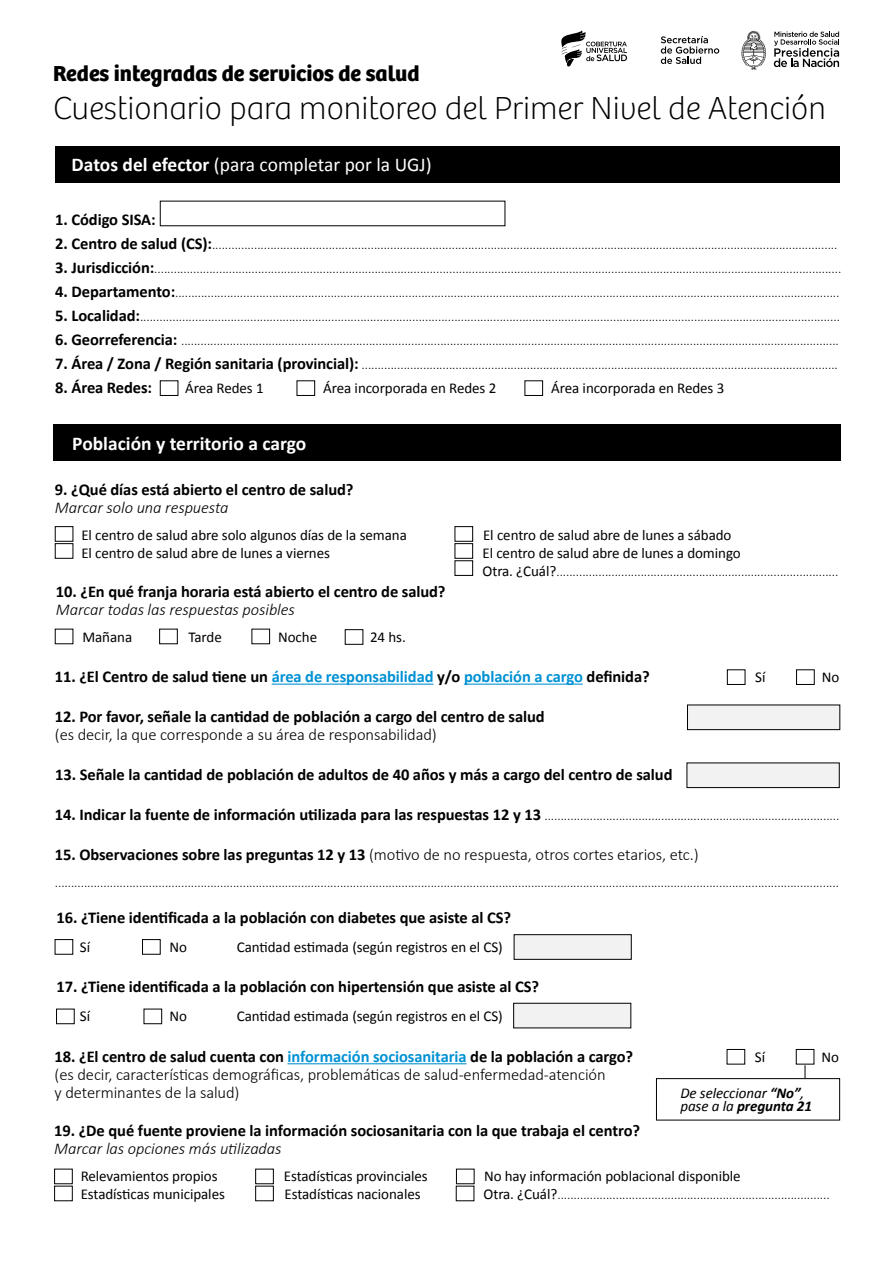
<style>
.page{position:relative;width:893px;height:1263px;background:#fff}
.page>*{position:absolute;margin:0;border:0;box-sizing:border-box;transform-origin:0 0}
.t1{font:100 33px "Bree";color:#000}
.t2{font:700 22.5px "Bree";color:#000}
.t3{font:19.5px "Calibri";color:#fff}
.t4{font:700 19.5px "Calibri";color:#fff}
.t5{font:700 16.5px "Calibri";letter-spacing:-.005em;color:#000}
.t6{font:300 16.5px/18px "Calibri";letter-spacing:-.005em;color:#010202}
.t7{font:italic 300 16.5px "Calibri";letter-spacing:-.005em;color:#000}
.t8{font:300 16.5px "Calibri";letter-spacing:-.005em;color:#000}
.t9{font:15px "Calibri";letter-spacing:-.005em;color:#000}
.t10{font:15px "Calibri";letter-spacing:-.005em;color:#010202}
.t11{font:italic 15px/13.5px "Calibri";letter-spacing:-.005em;color:#000}
.t12{font:300 13.5px "Calibri";color:#000}
.t13{font:300 13.5px "Calibri";color:#010202}
.s1{font-weight:700}
.s2{font-weight:700;font-size:16.5px}
.s3{font-weight:400;font-size:15px}
.s4{color:#0091d3}
.s5{font-weight:700;font-size:16.5px;color:#000}
.s6{font-weight:700;color:#000}
.s7{font-weight:700;color:#0091d3}
</style>
<div class="page">
<hr style="left:288px;top:1063px;width:179px;height:1px;background:#0091d3">
<div style="left:160px;top:381px;width:18px;height:15px;border:1px solid #000"></div>
<div style="left:297px;top:381px;width:18px;height:15px;border:1px solid #000"></div>
<div style="left:525px;top:381px;width:18px;height:15px;border:1px solid #000"></div>
<div style="left:255px;top:1186px;width:19px;height:15px;border:1px solid #000"></div>
<div style="left:255px;top:1169px;width:19px;height:15px;border:1px solid #000"></div>
<div style="left:54px;top:1186px;width:18px;height:15px;border:1px solid #000"></div>
<div style="left:455px;top:526px;width:18px;height:15px;border:1px solid #000"></div>
<div style="left:455px;top:543px;width:18px;height:15px;border:1px solid #000"></div>
<div style="left:55px;top:526px;width:18px;height:15px;border:1px solid #000"></div>
<div style="left:55px;top:543px;width:18px;height:15px;border:1px solid #000"></div>
<hr style="left:272px;top:684px;width:161px;height:1px;background:#0091d3">
<hr style="left:464px;top:684px;width:119px;height:1px;background:#0091d3">
<div style="left:687px;top:705px;width:153px;height:25px;background:#f2f2f2"></div>
<div style="left:687px;top:705px;width:153px;height:25px;border:1px solid #000"></div>
<div style="left:55px;top:146px;width:785px;height:37px;background:#000"></div>
<div style="left:53px;top:424px;width:787px;height:37px;background:#000"></div>
<svg style="left:805px;top:1065px;width:1px;height:13px"></svg>
<div style="left:656px;top:1078px;width:184px;height:42px;border:1px solid #000"></div>
<div style="left:159px;top:629px;width:19px;height:15px;border:1px solid #000"></div>
<div style="left:345px;top:629px;width:18px;height:15px;border:1px solid #000"></div>
<div style="left:727px;top:670px;width:18px;height:15px;border:1px solid #000"></div>
<div style="left:796px;top:670px;width:18px;height:15px;border:1px solid #000"></div>
<div style="left:687px;top:763px;width:152px;height:24px;background:#f2f2f2"></div>
<div style="left:687px;top:763px;width:152px;height:25px;border:1px solid #000"></div>
<div style="left:142px;top:939px;width:18px;height:15px;border:1px solid #000"></div>
<div style="left:55px;top:939px;width:18px;height:15px;border:1px solid #000"></div>
<div style="left:144px;top:1009px;width:18px;height:15px;border:1px solid #000"></div>
<div style="left:56px;top:1009px;width:18px;height:15px;border:1px solid #000"></div>
<div style="left:727px;top:1049px;width:18px;height:15px;border:1px solid #000"></div>
<div style="left:796px;top:1049px;width:18px;height:15px;border:1px solid #000"></div>
<div style="left:455px;top:560px;width:18px;height:16px;border:1px solid #000"></div>
<div style="left:514px;top:935px;width:117px;height:24px;background:#f2f2f2"></div>
<div style="left:514px;top:934px;width:117px;height:25px;border:1px solid #000"></div>
<div style="left:514px;top:1003px;width:117px;height:25px;background:#f2f2f2"></div>
<div style="left:513px;top:1003px;width:118px;height:25px;border:1px solid #000"></div>
<svg style="left:741px;top:31px;width:25px;height:39px"></svg>
<svg style="left:774px;top:31px;width:65px;height:36px"></svg>
<svg style="left:661px;top:36px;width:58px;height:28px"></svg>
<svg style="left:561px;top:30px;width:66px;height:37px"></svg>
<h2 class="t2" style="left:53px;top:60px;width:368px">Redes integradas de servicios de salud</h2>
<h1 class="t1" style="left:53px;top:90px;width:774px">Cuestionario para monitoreo del Primer Nivel de Atención</h1>
<h3 class="t3" style="left:72px;top:153px;width:361px"><span class="s1">Datos del efector</span> (para completar por la UGJ)</h3>
<p class="t5" style="left:55px;top:209px;width:102px">1. Código SISA:</p>
<p class="t12" style="left:55px;top:236px;width:784px"><span class="s2">2. Centro de salud (CS):</span>.................................................................................................................................................................................................</p>
<p class="t12" style="left:55px;top:260px;width:787px"><span class="s2">3. Jurisdicción:</span>....................................................................................................................................................................................................................</p>
<p class="t12" style="left:55px;top:284px;width:786px"><span class="s2">4. Departamento:</span>.............................................................................................................................................................................................................</p>
<p class="t12" style="left:55px;top:308px;width:786px"><span class="s2">5. Localidad:</span>........................................................................................................................................................................................................................</p>
<p class="t12" style="left:55px;top:332px;width:785px"><span class="s2">6. Georreferencia:</span> ...........................................................................................................................................................................................................</p>
<p class="t12" style="left:55px;top:356px;width:784px"><span class="s2">7. Área / Zona / Región sanitaria (provincial):</span> ...................................................................................................................................................</p>
<p class="t5" style="left:55px;top:377px;width:98px">8. Área Redes:</p>
<p class="t9" style="left:185px;top:378px;width:80px">Área Redes 1</p>
<p class="t9" style="left:323px;top:378px;width:175px">Área incorporada en Redes 2</p>
<p class="t9" style="left:551px;top:378px;width:175px">Área incorporada en Redes 3</p>
<h3 class="t4" style="left:72px;top:431px;width:235px">Población y territorio a cargo</h3>
<p class="t5" style="left:55px;top:479px;width:300px">9. ¿Qué días está abierto el centro de salud?</p>
<p class="t7" style="left:55px;top:497px;width:175px">Marcar solo una respuesta</p>
<p class="t9" style="left:81px;top:525px;width:327px">El centro de salud abre solo algunos días de la semana</p>
<p class="t9" style="left:483px;top:525px;width:250px">El centro de salud abre de lunes a sábado</p>
<p class="t9" style="left:81px;top:543px;width:250px">El centro de salud abre de lunes a viernes</p>
<p class="t9" style="left:482px;top:543px;width:260px">El centro de salud abre de lunes a domingo</p>
<p class="t12" style="left:482px;top:563px;width:357px"><span class="s3">Otra. ¿Cuál?</span>.......................................................................................</p>
<p class="t5" style="left:56px;top:581px;width:391px">10. ¿En qué franja horaria está abierto el centro de salud?</p>
<p class="t7" style="left:56px;top:599px;width:240px">Marcar todas las respuestas posibles</p>
<p class="t9" style="left:82px;top:627px;width:51px">Mañana</p>
<p class="t9" style="left:188px;top:627px;width:35px">Tarde</p>
<p class="t9" style="left:278px;top:627px;width:40px">Noche</p>
<p class="t9" style="left:370px;top:627px;width:37px">24 hs.</p>
<p class="t5" style="left:55px;top:666px;width:596px">11. ¿El Centro de salud tiene un <span class="s4">área de responsabilidad</span> y/o <span class="s4">población a cargo</span> definida?</p>
<p class="t5" style="left:55px;top:706px;width:491px">12. Por favor, señale la cantidad de población a cargo del centro de salud</p>
<p class="t8" style="left:55px;top:724px;width:384px">(es decir, la que corresponde a su área de responsabilidad)</p>
<p class="t5" style="left:55px;top:764px;width:619px">13. Señale la cantidad de población de adultos de 40 años y más a cargo del centro de salud</p>
<p class="t9" style="left:755px;top:668px;width:12px">Sí</p>
<p class="t9" style="left:822px;top:668px;width:19px">No</p>
<p class="t13" style="left:55px;top:807px;width:786px"><span class="s5">14. Indicar la fuente de información utilizada para las respuestas 12 y 13</span> ...........................................................................................</p>
<p class="t6" style="left:55px;top:845px;width:645px"><span class="s1">15. Observaciones sobre las preguntas 12 y 13</span> (motivo de no respuesta, otros cortes etarios, etc.)</p>
<p class="t13" style="left:55px;top:874px;width:786px">..................................................................................................................................................................................................................................................</p>
<p class="t5" style="left:57px;top:907px;width:456px">16. ¿Tiene identificada a la población con diabetes que asiste al CS?</p>
<p class="t10" style="left:80px;top:937px;width:12px">Sí</p>
<p class="t10" style="left:170px;top:937px;width:19px">No</p>
<p class="t10" style="left:237px;top:937px;width:268px">Cantidad estimada (según registros en el CS)</p>
<p class="t5" style="left:57px;top:976px;width:484px">17. ¿Tiene identificada a la población con hipertensión que asiste al CS?</p>
<p class="t10" style="left:80px;top:1006px;width:12px">Sí</p>
<p class="t10" style="left:170px;top:1006px;width:19px">No</p>
<p class="t10" style="left:237px;top:1006px;width:268px">Cantidad estimada (según registros en el CS)</p>
<p class="t6" style="left:55px;top:1047px;width:580px"><span class="s6">18. ¿El centro de salud cuenta con</span> <span class="s7">información sociosanitaria</span> <span class="s6">de la población a cargo? </span>(es decir, características demográficas, problemáticas de salud-enfermedad-atención<br>y determinantes de la salud)</p>
<p class="t9" style="left:755px;top:1047px;width:12px">Sí</p>
<p class="t9" style="left:821px;top:1047px;width:19px">No</p>
<p class="t11" style="left:680px;top:1085px;width:133px">De seleccionar <span class="s1">“No”</span>, pase a la <span class="s1">pregunta 21</span></p>
<p class="t5" style="left:54px;top:1120px;width:587px">19. ¿De qué fuente proviene la información sociosanitaria con la que trabaja el centro?</p>
<p class="t7" style="left:54px;top:1138px;width:229px">Marcar las opciones más utilizadas</p>
<p class="t9" style="left:81px;top:1166px;width:138px">Relevamientos propios</p>
<p class="t9" style="left:284px;top:1166px;width:145px">Estadísticas provinciales</p>
<p class="t9" style="left:484px;top:1166px;width:258px">No hay información poblacional disponible</p>
<p class="t9" style="left:81px;top:1184px;width:146px">Estadísticas municipales</p>
<p class="t9" style="left:285px;top:1184px;width:138px">Estadísticas nacionales</p>
<p class="t12" style="left:483px;top:1186px;width:348px"><span class="s3">Otra. ¿Cuál?</span>....................................................................................</p>
</div>
